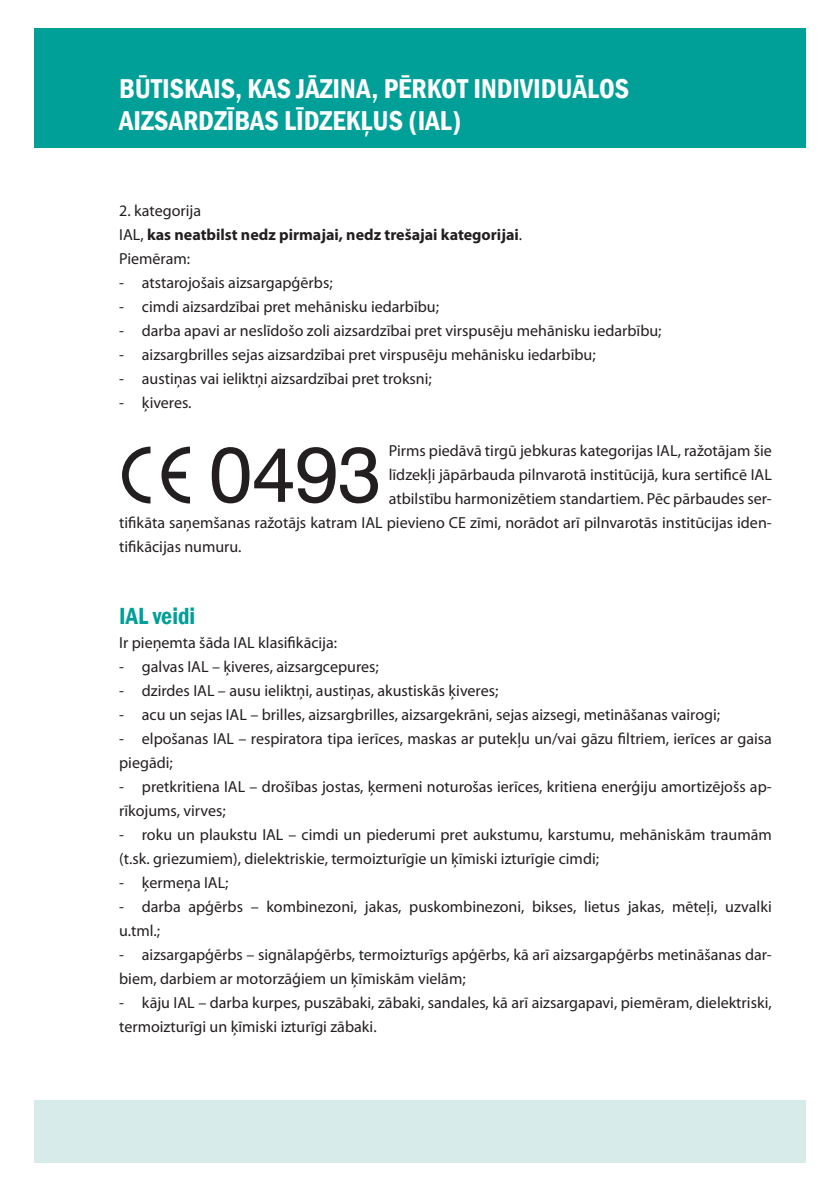
<style>
.page{position:relative;width:840px;height:1191px;background:#fff}
.page>*{position:absolute;margin:0;border:0;box-sizing:border-box;transform-origin:0 0}
.t1{font:600 condensed 28px/32px "Franklin Gothic";color:#fff}
.t2{font:600 condensed 24px "Franklin Gothic";color:#009f98}
.t3{font:16px/24px "Myriad Pro";color:#231f20}
.t4{font:700 16px/24px "Myriad Pro";color:#231f20}
.s1{font-weight:400}
</style>
<div class="page">
<div style="left:34px;top:28px;width:771px;height:119px;background:#009f98"></div>
<div style="left:34px;top:1100px;width:771px;height:62px;background:#d6ebea"></div>
<svg style="left:122px;top:446px;width:68px;height:57px"></svg>
<svg style="left:212px;top:447px;width:166px;height:56px"></svg>
<h1 class="t1" style="left:119px;top:73px;width:511px">BŪTISKAIS, KAS JĀZINA, PĒRKOT INDIVIDUĀLOS<br>AIZSARDZĪBAS LĪDZEKĻUS (IAL)</h1>
<p class="t4" style="left:119px;top:199px;width:404px"><span class="s1">2. kategorija<br>IAL,</span> kas neatbilst nedz pirmajai, nedz trešajai kategorijai<span class="s1">.<br>Piemēram:</span></p>
<p class="t3" style="left:119px;top:271px;width:215px">- atstarojošais aizsargapģērbs;</p>
<p class="t3" style="left:119px;top:295px;width:321px">- cimdi aizsardzībai pret mehānisku iedarbību;</p>
<p class="t3" style="left:119px;top:319px;width:543px">- darba apavi ar neslīdošo zoli aizsardzībai pret virspusēju mehānisku iedarbību;</p>
<p class="t3" style="left:119px;top:343px;width:478px">- aizsargbrilles sejas aizsardzībai pret virspusēju mehānisku iedarbību;</p>
<p class="t3" style="left:119px;top:367px;width:314px">- austiņas vai ieliktņi aizsardzībai pret troksni;</p>
<p class="t3" style="left:119px;top:391px;width:74px">- ķiveres.</p>
<p class="t3" style="left:388px;top:439px;width:384px">Pirms piedāvā tirgū jebkuras kategorijas IAL, ražotājam šie</p>
<p class="t3" style="left:388px;top:463px;width:384px">līdzekļi jāpārbauda pilnvarotā institūcijā, kura sertificē IAL</p>
<p class="t3" style="left:388px;top:487px;width:384px">atbilstību harmonizētiem standartiem. Pēc pārbaudes ser-</p>
<p class="t3" style="left:119px;top:511px;width:653px">tifikāta saņemšanas ražotājs katram IAL pievieno CE zīmi, norādot arī pilnvarotās institūcijas iden-</p>
<p class="t3" style="left:119px;top:535px;width:124px">tifikācijas numuru.</p>
<h2 class="t2" style="left:119px;top:600px;width:78px">IAL veidi</h2>
<p class="t3" style="left:119px;top:631px;width:219px">Ir pieņemta šāda IAL klasifikācija:</p>
<p class="t3" style="left:119px;top:655px;width:261px">- galvas IAL – ķiveres, aizsargcepures;</p>
<p class="t3" style="left:119px;top:679px;width:380px">- dzirdes IAL – ausu ieliktņi, austiņas, akustiskās ķiveres;</p>
<p class="t3" style="left:119px;top:703px;width:602px">- acu un sejas IAL – brilles, aizsargbrilles, aizsargekrāni, sejas aizsegi, metināšanas vairogi;</p>
<p class="t3" style="left:119px;top:727px;width:654px">- elpošanas IAL – respiratora tipa ierīces, maskas ar putekļu un/vai gāzu filtriem, ierīces ar gaisa piegādi;</p>
<p class="t3" style="left:119px;top:775px;width:653px">- pretkritiena IAL – drošības jostas, ķermeni noturošas ierīces, kritiena enerģiju amortizējošs ap&shy;rīkojums, virves;</p>
<p class="t3" style="left:119px;top:823px;width:653px">- roku un plaukstu IAL – cimdi un piederumi pret aukstumu, karstumu, mehāniskām traumām (t.sk. griezumiem), dielektriskie, termoizturīgie un ķīmiski izturīgie cimdi;</p>
<p class="t3" style="left:119px;top:871px;width:111px">- ķermeņa IAL;</p>
<p class="t3" style="left:119px;top:895px;width:653px">- darba apģērbs – kombinezoni, jakas, puskombinezoni, bikses, lietus jakas, mēteļi, uzvalki u.tml.;</p>
<p class="t3" style="left:119px;top:943px;width:653px">- aizsargapģērbs – signālapģērbs, termoizturīgs apģērbs, kā arī aizsargapģērbs metināšanas dar&shy;biem, darbiem ar motorzāģiem un ķīmiskām vielām;</p>
<p class="t3" style="left:119px;top:991px;width:653px">- kāju IAL – darba kurpes, puszābaki, zābaki, sandales, kā arī aizsargapavi, piemēram, dielektriski, termoizturīgi un ķīmiski izturīgi zābaki.</p>
</div>
